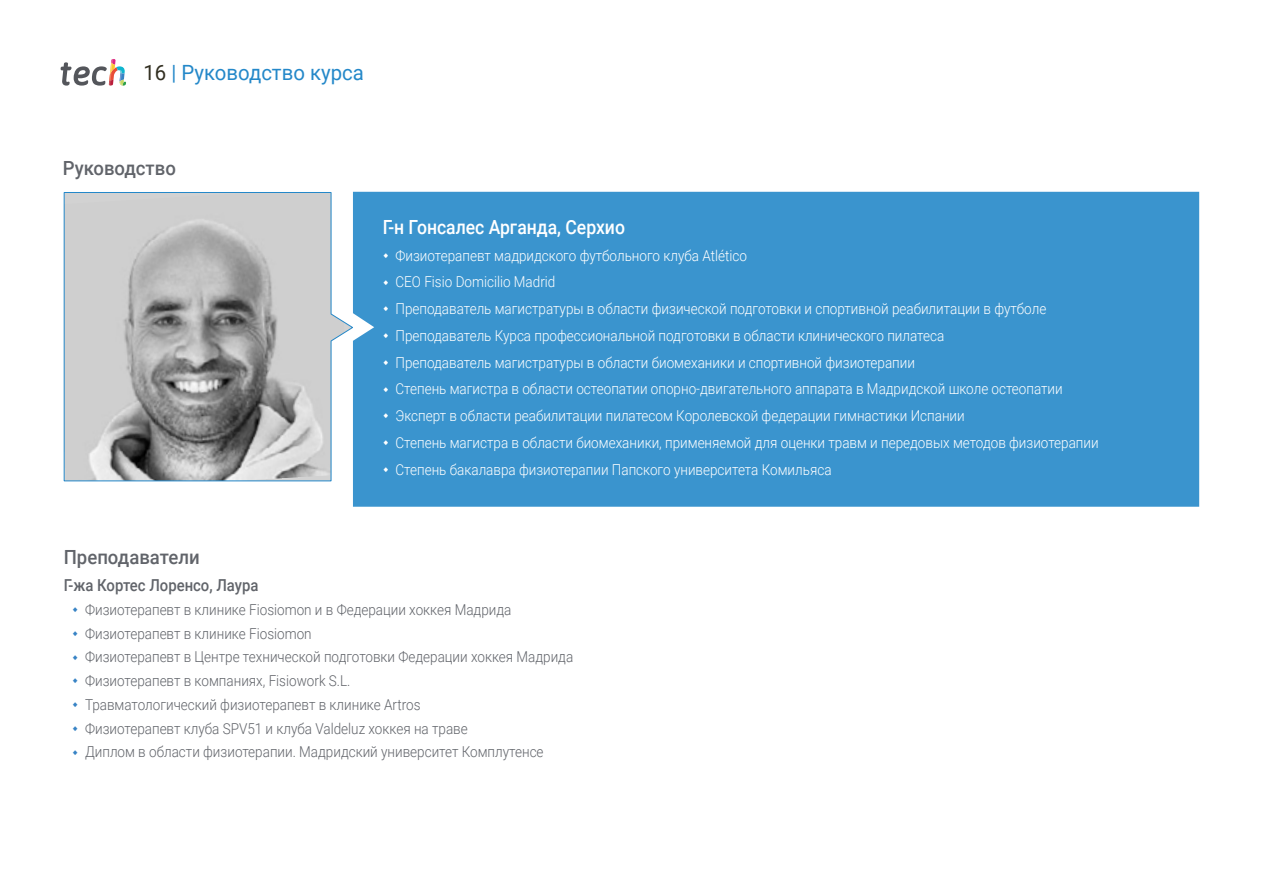
<style>
.page{position:relative;width:1263px;height:893px;background:#fff}
.page>*{position:absolute;margin:0;border:0;box-sizing:border-box;transform-origin:0 0}
.t1{font:21px "Roboto";color:#2488c9}
.t2{font:500 19.5px "Roboto";color:#fff;scale:.9 1}
.t3{font:500 19.5px "Roboto";color:#61646a;scale:.95 1}
.t4{font:500 16.5px "Roboto";color:#61646a;scale:.9 1}
.t5{font:300 15px/26.7px "Roboto";color:#fff;scale:.9 1}
.t6{font:300 15px/23.7px "Roboto";color:#61646a;scale:.9 1}
.s1{color:#312e20}
</style>
<div class="page">
<svg style="left:61px;top:59px;width:65px;height:27px"></svg>
<div style="left:353px;top:192px;width:846px;height:315px;background:#3a94ce"></div>
<svg style="left:63px;top:192px;width:291px;height:290px;background:#b8b9ba"></svg>
<svg style="left:384px;top:253px;width:4px;height:5px"></svg>
<svg style="left:384px;top:280px;width:4px;height:5px"></svg>
<svg style="left:384px;top:307px;width:4px;height:5px"></svg>
<svg style="left:384px;top:333px;width:4px;height:5px"></svg>
<svg style="left:384px;top:360px;width:4px;height:5px"></svg>
<svg style="left:384px;top:387px;width:4px;height:5px"></svg>
<svg style="left:384px;top:414px;width:4px;height:5px"></svg>
<svg style="left:384px;top:440px;width:4px;height:5px"></svg>
<svg style="left:384px;top:467px;width:4px;height:5px"></svg>
<h1 class="t1" style="left:144px;top:57px;width:222px"><span class="s1">16</span> | Руководство курса</h1>
<h2 class="t3" style="left:63px;top:154px;width:121px">Руководство</h2>
<h2 class="t2" style="left:383px;top:213px;width:271px">Г-н Гонсалес Арганда, Серхио</h2>
<p class="t5" style="left:395px;top:241px;width:783px">Физиотерапевт мадридского футбольного клуба Atlético<br>CEO Fisio Domicilio Madrid<br>Преподаватель магистратуры в области физической подготовки и спортивной реабилитации в футболе Преподаватель Курса профессиональной подготовки в области клинического пилатеса<br>Преподаватель магистратуры в области биомеханики и спортивной физиотерапии<br>Степень магистра в области остеопатии опорно-двигательного аппарата в Мадридской школе остеопатии Эксперт в области реабилитации пилатесом Королевской федерации гимнастики Испании<br>Степень магистра в области биомеханики, применяемой для оценки травм и передовых методов физиотерапии Степень бакалавра физиотерапии Папского университета Комильяса</p>
<h2 class="t3" style="left:64px;top:543px;width:144px">Преподаватели</h2>
<p class="t4" style="left:64px;top:574px;width:218px">Г-жа Кортес Лоренсо, Лаура</p>
<p class="t6" style="left:85px;top:597px;width:544px">Физиотерапевт в клинике Fiosiomon и в Федерации хоккея Мадрида Физиотерапевт в клинике Fiosiomon<br>Физиотерапевт в Центре технической подготовки Федерации хоккея Мадрида Физиотерапевт в компаниях, Fisiowork S.L.<br>Травматологический физиотерапевт в клинике Artros<br>Физиотерапевт клуба SPV51 и клуба Valdeluz хоккея на траве<br>Диплом в области физиотерапии. Мадридский университет Комплутенсе</p>
</div>
